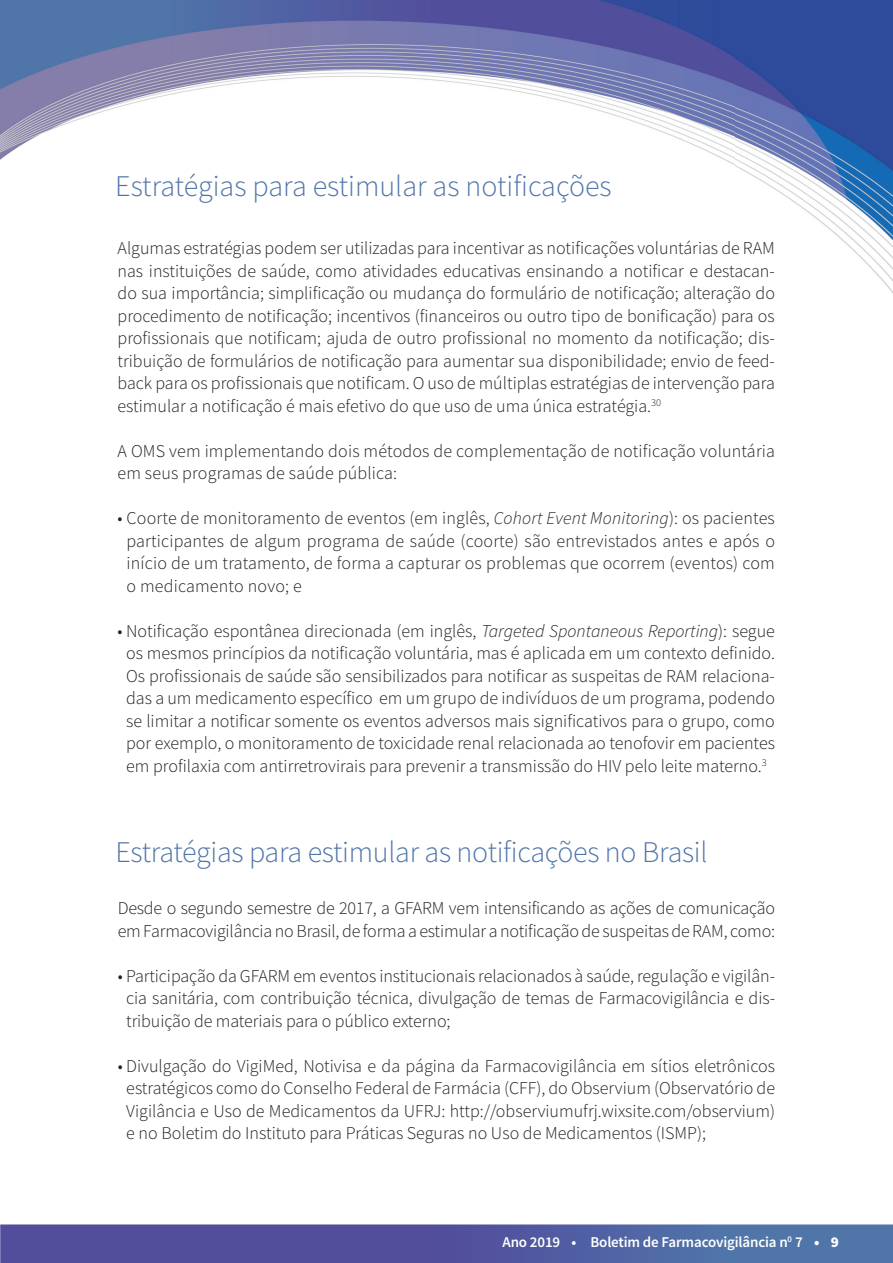
<style>
.page{position:relative;width:893px;height:1263px;background:#fff}
.page>*{position:absolute;margin:0;border:0;box-sizing:border-box;transform-origin:0 0}
.t1{font:300 30px "Source Sans Pro";letter-spacing:-.01em;color:#5075a9}
.t2{font:300 18px/22.5px "Source Sans Pro";color:#231f20;text-align:justify}
.t3{font:600 15px "Source Sans Pro";letter-spacing:-.01em;color:#fff}
.s1{font-style:italic}
.s2{font-weight:900}
</style>
<div class="page">
<img style="left:1px;top:1225px;width:892px;height:38px">
<img style="left:1px;top:0;width:892px;height:293px">
<h1 class="t1" style="left:115px;top:167px;width:498px">Estratégias para estimular as notificações</h1>
<p class="t2" style="left:118px;top:237px;width:659px">Algumas estratégias podem ser utilizadas para incentivar as notificações voluntárias de RAM nas instituições de saúde, como atividades educativas ensinando a notificar e destacan&shy;do sua importância; simplificação ou mudança do formulário de notificação; alteração do procedimento de notificação; incentivos (financeiros ou outro tipo de bonificação) para os profissionais que notificam; ajuda de outro profissional no momento da notificação; dis&shy;tribuição de formulários de notificação para aumentar sua disponibilidade; envio de feed&shy;back para os profissionais que notificam. O uso de múltiplas estratégias de intervenção para estimular a notificação é mais efetivo do que uso de uma única estratégia.<sup>30</sup></p>
<p class="t2" style="left:118px;top:439px;width:659px">A OMS vem implementando dois métodos de complementação de notificação voluntária em seus programas de saúde pública:</p>
<p class="t2" style="left:127px;top:507px;width:650px;text-indent:-9px">• Coorte de monitoramento de eventos (em inglês, <span class="s1">Cohort Event Monitoring</span>): os pacientes participantes de algum programa de saúde (coorte) são entrevistados antes e após o início de um tratamento, de forma a capturar os problemas que ocorrem (eventos) com o medicamento novo; e</p>
<p class="t2" style="left:118px;top:619px;width:659px;text-align:center">• Notificação espontânea direcionada (em inglês, <span class="s1">Targeted Spontaneous Reporting</span>): segue os mesmos princípios da notificação voluntária, mas é aplicada em um contexto definido.<br>Os profissionais de saúde são sensibilizados para notificar as suspeitas de RAM relaciona&shy;das a um medicamento específico em um grupo de indivíduos de um programa, podendo se limitar a notificar somente os eventos adversos mais significativos para o grupo, como por exemplo, o monitoramento de toxicidade renal relacionada ao tenofovir em pacientes em profilaxia com antirretrovirais para prevenir a transmissão do HIV pelo leite materno.<sup>3</sup></p>
<h1 class="t1" style="left:115px;top:834px;width:594px">Estratégias para estimular as notificações no Brasil</h1>
<p class="t2" style="left:118px;top:897px;width:659px">Desde o segundo semestre de 2017, a GFARM vem intensificando as ações de comunicação em Farmacovigilância no Brasil, de forma a estimular a notificação de suspeitas de RAM, como:</p>
<p class="t2" style="left:126px;top:965px;width:650px;text-indent:-8px">• Participação da GFARM em eventos institucionais relacionados à saúde, regulação e vigilân&shy;cia sanitária, com contribuição técnica, divulgação de temas de Farmacovigilância e dis&shy;tribuição de materiais para o público externo;</p>
<p class="t2" style="left:126px;top:1055px;width:650px;text-indent:-9px">• Divulgação do VigiMed, Notivisa e da página da Farmacovigilância em sítios eletrônicos estratégicos como do Conselho Federal de Farmácia (CFF), do Observium (Observatório de Vigilância e Uso de Medicamentos da UFRJ: http://observiumufrj.wixsite.com/observium) e no Boletim do Instituto para Práticas Seguras no Uso de Medicamentos (ISMP);</p>
<p class="t3" style="left:502px;top:1232px;width:338px">Ano 2019 • Boletim de Farmacovigilância n<sup>0</sup> 7 <span class="s2">• 9</span></p>
</div>
